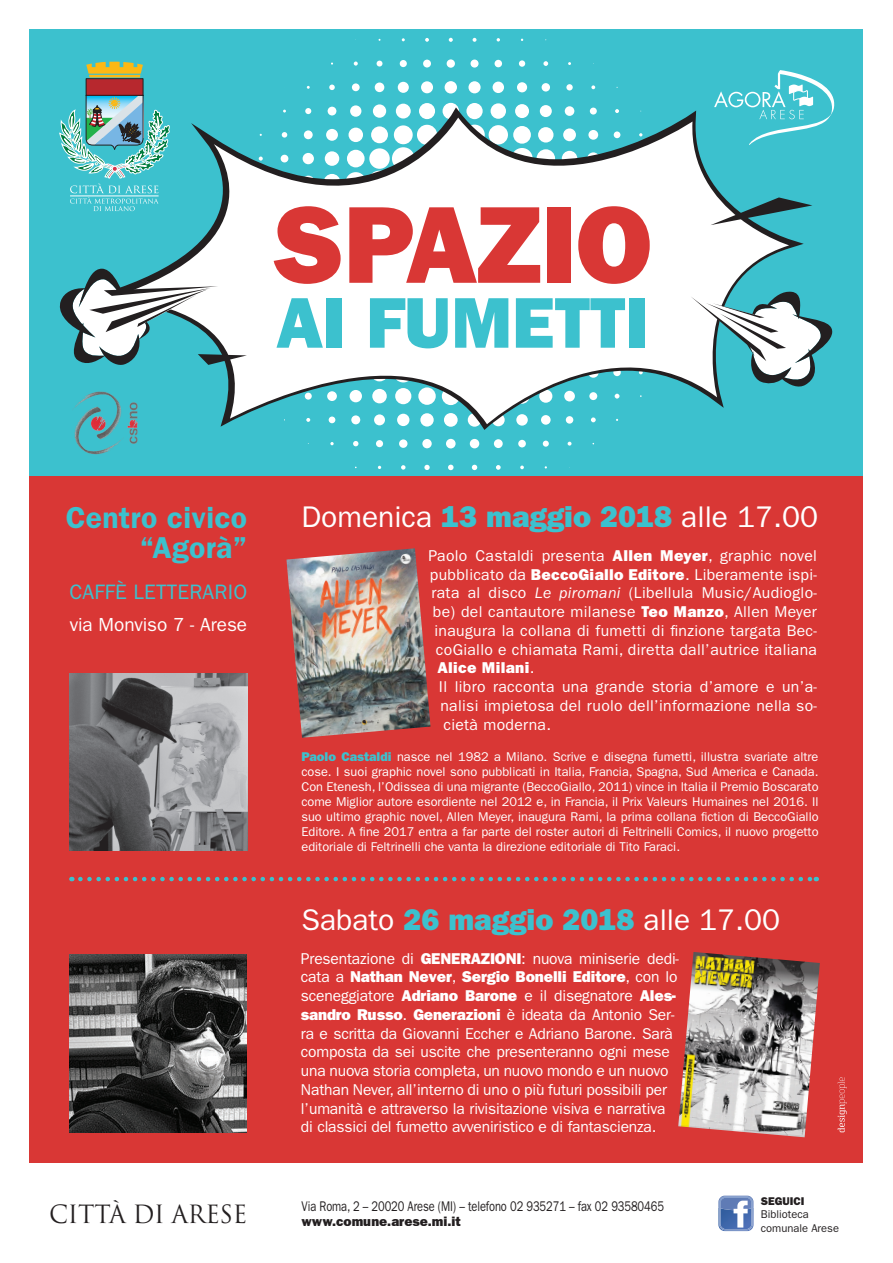
<style>
.page{position:relative;width:893px;height:1263px;background:#fff}
.page>*{position:absolute;margin:0;border:0;box-sizing:border-box;transform-origin:0 0}
.t1{font:800 109.95px "Franklin Gothic";letter-spacing:-.005em;color:#d93735}
.t2{font:800 72.15px "Franklin Gothic";letter-spacing:-.005em;color:#3cc1ce}
.t3{font:600 30.3px/30.3px "Franklin Gothic";letter-spacing:.01em;color:#3cc1ce;text-align:right}
.t4{font:30px "Franklin Gothic";color:#fff}
.t5{font:24.45px "Trajan Pro";letter-spacing:-.015em;color:#231f20}
.t6{font:21px "Franklin Gothic";letter-spacing:.01em;color:#3cc1ce}
.t7{font:19.05px "Franklin Gothic";color:#fff}
.Predefinito{font:15.75px/18.8px "Franklin Gothic";letter-spacing:-.01em;color:#fff;text-align:justify}
.Predefinito-2{font:15.75px "Franklin Gothic";letter-spacing:.02em;color:#fff}
.Predefinito-3{font:800 15.75px "Franklin Gothic";letter-spacing:.02em;color:#fff}
.t8{font:14.1px "Franklin Gothic";letter-spacing:-.01em;color:#231f20;scale:.79 1}
.t9{font:800 13.5px "Franklin Gothic";color:#231f20}
.Predefinito-4{font:12.75px/15px "Franklin Gothic";color:#fff;text-align:justify}
.t10{font:11.25px/13.5px "Franklin Gothic";color:#231f20}
.t11{font:800 11.25px "Franklin Gothic";color:#231f20}
.s1{font-weight:800;color:#3cc1ce}
.s2{font-weight:800}
.s3{font-style:italic}
.s4{font-weight:400}
</style>
<div class="page">
<div style="left:30px;top:30px;width:833px;height:447px;background:#3cc1ce"></div>
<svg style="left:425px;top:38px;width:4px;height:4px"></svg>
<svg style="left:449px;top:38px;width:4px;height:4px"></svg>
<svg style="left:473px;top:38px;width:3px;height:4px"></svg>
<svg style="left:497px;top:38px;width:3px;height:4px"></svg>
<svg style="left:354px;top:62px;width:4px;height:4px"></svg>
<svg style="left:377px;top:61px;width:5px;height:6px"></svg>
<div style="left:400px;top:60px;width:7px;height:7px;background:#fff;border-radius:50%"></div>
<div style="left:423px;top:60px;width:8px;height:8px;background:#fff;border-radius:50%"></div>
<div style="left:447px;top:59px;width:8px;height:9px;background:#fff;border-radius:50%"></div>
<div style="left:470px;top:60px;width:9px;height:8px;background:#fff;border-radius:50%"></div>
<div style="left:495px;top:60px;width:7px;height:7px;background:#fff;border-radius:50%"></div>
<div style="left:519px;top:60px;width:6px;height:7px;background:#fff;border-radius:50%"></div>
<svg style="left:543px;top:61px;width:5px;height:5px"></svg>
<svg style="left:329px;top:85px;width:6px;height:5px"></svg>
<div style="left:352px;top:83px;width:8px;height:8px;background:#fff;border-radius:50%"></div>
<div style="left:375px;top:83px;width:9px;height:9px;background:#fff;border-radius:50%"></div>
<div style="left:398px;top:82px;width:11px;height:11px;background:#fff;border-radius:50%"></div>
<div style="left:421px;top:81px;width:12px;height:12px;background:#fff;border-radius:50%"></div>
<div style="left:445px;top:81px;width:12px;height:13px;background:#fff;border-radius:50%"></div>
<div style="left:468px;top:81px;width:13px;height:12px;background:#fff;border-radius:50%"></div>
<div style="left:493px;top:82px;width:11px;height:11px;background:#fff;border-radius:50%"></div>
<div style="left:517px;top:82px;width:10px;height:10px;background:#fff;border-radius:50%"></div>
<div style="left:542px;top:83px;width:8px;height:9px;background:#fff;border-radius:50%"></div>
<div style="left:566px;top:84px;width:7px;height:6px;background:#fff;border-radius:50%"></div>
<svg style="left:591px;top:85px;width:4px;height:4px"></svg>
<svg style="left:350px;top:105px;width:11px;height:12px"></svg>
<svg style="left:373px;top:104px;width:13px;height:14px"></svg>
<div style="left:396px;top:104px;width:15px;height:15px;background:#fff;border-radius:50%"></div>
<svg style="left:419px;top:103px;width:16px;height:16px"></svg>
<svg style="left:443px;top:103px;width:16px;height:16px"></svg>
<svg style="left:466px;top:103px;width:17px;height:16px"></svg>
<svg style="left:491px;top:103px;width:15px;height:16px"></svg>
<svg style="left:515px;top:104px;width:14px;height:14px"></svg>
<svg style="left:540px;top:105px;width:12px;height:12px"></svg>
<svg style="left:330px;top:442px;width:4px;height:3px"></svg>
<svg style="left:353px;top:441px;width:5px;height:5px"></svg>
<div style="left:376px;top:440px;width:7px;height:7px;background:#fff;border-radius:50%"></div>
<div style="left:399px;top:439px;width:8px;height:9px;background:#fff;border-radius:50%"></div>
<div style="left:422px;top:439px;width:10px;height:9px;background:#fff;border-radius:50%"></div>
<div style="left:446px;top:439px;width:10px;height:9px;background:#fff;border-radius:50%"></div>
<div style="left:470px;top:439px;width:9px;height:9px;background:#fff;border-radius:50%"></div>
<div style="left:494px;top:439px;width:9px;height:9px;background:#fff;border-radius:50%"></div>
<div style="left:518px;top:440px;width:8px;height:7px;background:#fff;border-radius:50%"></div>
<svg style="left:543px;top:441px;width:6px;height:6px"></svg>
<svg style="left:568px;top:442px;width:3px;height:4px"></svg>
<svg style="left:401px;top:465px;width:4px;height:5px"></svg>
<svg style="left:424px;top:465px;width:6px;height:5px"></svg>
<svg style="left:448px;top:465px;width:6px;height:5px"></svg>
<svg style="left:472px;top:465px;width:5px;height:5px"></svg>
<svg style="left:496px;top:465px;width:5px;height:5px"></svg>
<svg style="left:520px;top:466px;width:4px;height:3px"></svg>
<svg style="left:718px;top:1196px;width:35px;height:35px"></svg>
<svg style="left:95px;top:107px;width:709px;height:323px"></svg>
<svg style="left:109px;top:118px;width:680px;height:306px;fill:#fff"></svg>
<svg style="left:688px;top:291px;width:145px;height:98px"></svg>
<svg style="left:59px;top:268px;width:188px;height:98px"></svg>
<svg style="left:710px;top:197px;width:102px;height:28px"></svg>
<svg style="left:60px;top:62px;width:110px;height:149px"></svg>
<svg style="left:714px;top:70px;width:120px;height:75px"></svg>
<div style="left:30px;top:476px;width:833px;height:686px;background:#d93735"></div>
<svg style="left:838px;top:1077px;width:9px;height:55px"></svg>
<img style="left:678px;top:952px;width:142px;height:185px">
<img style="left:69px;top:954px;width:178px;height:178px">
<img style="left:286px;top:548px;width:144px;height:190px">
<img style="left:69px;top:673px;width:178px;height:178px">
<svg style="left:80px;top:877px;width:731px;height:4px"></svg>
<img style="left:73px;top:370px;width:86px;height:85px">
<p class="t1" style="left:272px;top:180px;width:381px">SPAZIO</p>
<p class="t2" style="left:276px;top:280px;width:374px">AI FUMETTI</p>
<p class="t3" style="left:66px;top:502px;width:183px">Centro civico “Agorà”</p>
<p class="t6" style="left:69px;top:580px;width:179px">CAFFÈ LETTERARIO</p>
<p class="t7" style="left:70px;top:613px;width:179px">via Monviso 7 - Arese</p>
<p class="t5" style="left:49px;top:1198px;width:200px">CITTÀ DI ARESE</p>
<p class="t4" style="left:301px;top:500px;width:518px">Domenica <span class="s1">13 maggio 2018</span> alle 17.00</p>
<p class="Predefinito-2" style="left:428px;top:546px;width:390px">Paolo Castaldi presenta <span class="s2">Allen Meyer</span>, graphic novel</p>
<p class="Predefinito-2" style="left:430px;top:565px;width:389px">pubblicato da <span class="s2">BeccoGiallo Editore</span>. Liberamente ispi-</p>
<p class="Predefinito-2" style="left:431px;top:584px;width:387px">rata al disco <span class="s3">Le piromani</span> (Libellula Music/Audioglo-</p>
<p class="Predefinito-2" style="left:433px;top:603px;width:385px">be) del cantautore milanese <span class="s2">Teo Manzo</span>, Allen Meyer</p>
<p class="Predefinito-2" style="left:434px;top:621px;width:384px">inaugura la collana di fumetti di finzione targata Bec-</p>
<p class="Predefinito-2" style="left:436px;top:640px;width:382px">coGiallo e chiamata Rami, diretta dall’autrice italiana</p>
<p class="Predefinito-3" style="left:437px;top:659px;width:99px">Alice Milani<span class="s4">.</span></p>
<p class="Predefinito" style="left:439px;top:677px;width:380px">Il libro racconta una grande storia d’amore e un’a&shy;nalisi impietosa del ruolo dell’informazione nella so&shy;cietà moderna.</p>
<p class="Predefinito-4" style="left:301px;top:749px;width:519px"><span class="s1">Paolo Castaldi</span> nasce nel 1982 a Milano. Scrive e disegna fumetti, illustra svariate altre cose. I suoi graphic novel sono pubblicati in Italia, Francia, Spagna, Sud America e Canada.<br>Con Etenesh, l’Odissea di una migrante (BeccoGiallo, 2011) vince in Italia il Premio Boscarato come Miglior autore esordiente nel 2012 e, in Francia, il Prix Valeurs Humaines nel 2016. Il suo ultimo graphic novel, Allen Meyer, inaugura Rami, la prima collana fiction di BeccoGiallo Editore. A fine 2017 entra a far parte del roster autori di Feltrinelli Comics, il nuovo progetto editoriale di Feltrinelli che vanta la direzione editoriale di Tito Faraci.</p>
<p class="t4" style="left:301px;top:902px;width:480px">Sabato <span class="s1">26 maggio 2018</span> alle 17.00</p>
<p class="Predefinito" style="left:301px;top:949px;width:380px;text-align:left">Presentazione di <span class="s2">GENERAZIONI</span>: nuova miniserie dedi&shy;cata a <span class="s2">Nathan Never</span>, <span class="s2">Sergio Bonelli Editore</span>, con lo sceneggiatore <span class="s2">Adriano Barone</span> e il disegnatore <span class="s2">Ales&shy;sandro Russo</span>. <span class="s2">Generazioni</span> è ideata da Antonio Ser&shy;ra e scritta da Giovanni Eccher e Adriano Barone. Sarà composta da sei uscite che presenteranno ogni mese una nuova storia completa, un nuovo mondo e un nuovo Nathan Never, all’interno di uno o più futuri possibili per l’umanità e attraverso la rivisitazione visiva e narrativa di classici del fumetto avveniristico e di fantascienza.</p>
<p class="t8" style="left:301px;top:1198px;width:460px">Via Roma, 2 – 20020 Arese (MI) – telefono 02 935271 – fax 02 93580465</p>
<p class="t9" style="left:301px;top:1213px;width:161px">www.comune.arese.mi.it</p>
<p class="t11" style="left:761px;top:1194px;width:45px">SEGUICI</p>
<p class="t10" style="left:761px;top:1208px;width:80px">Biblioteca comunale Arese</p>
</div>
